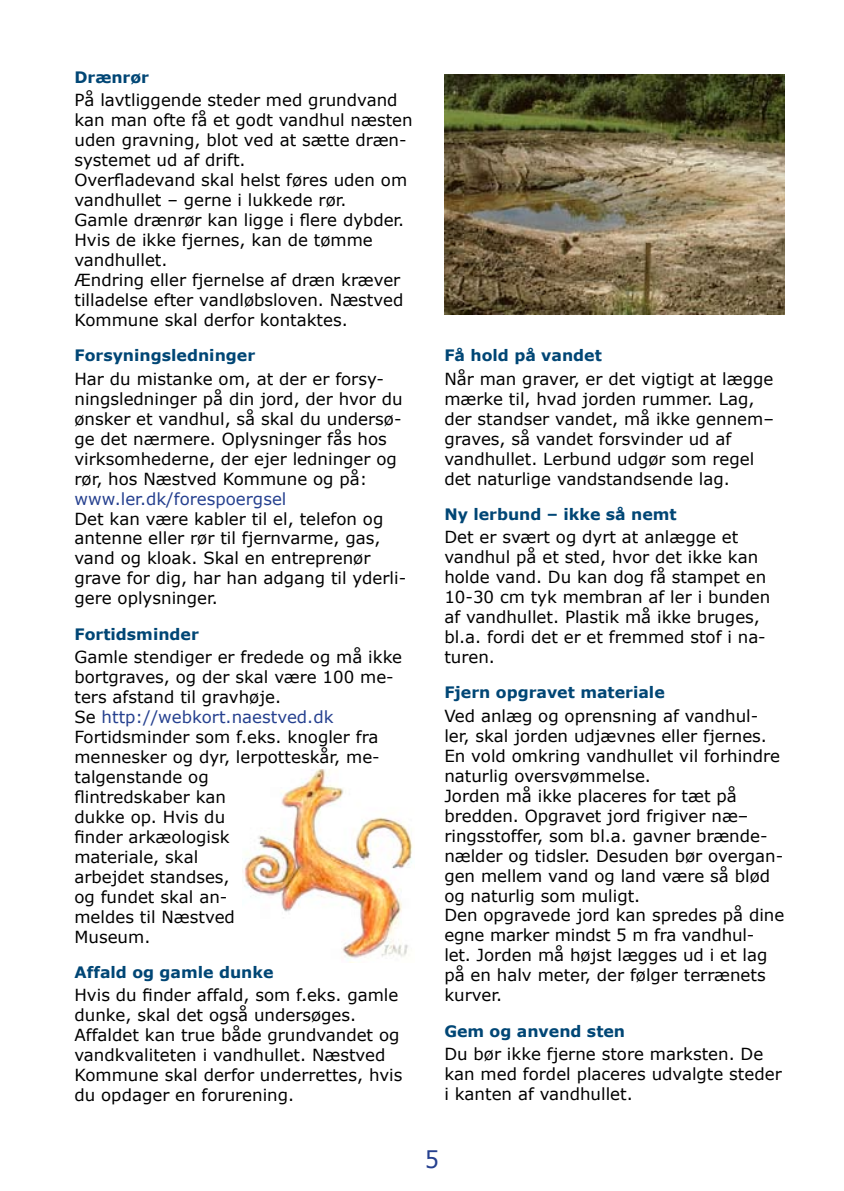
<style>
.page{position:relative;width:844px;height:1191px;background:#fff}
.page>*{position:absolute;margin:0;border:0;box-sizing:border-box;transform-origin:0 0}
.t1{font:23.62px "Verdana";color:#25408f;scale:.95 1}
.t2{font:16.62px/19.9px "Verdana";color:#000}
.t3{font:16.62px "Verdana";color:#25408f}
.t4{font:700 15.75px "Verdana";color:#004675}
.s1{color:#25408f}
</style>
<div class="page">
<img style="left:242px;top:769px;width:171px;height:193px">
<img style="left:444px;top:74px;width:340px;height:240px">
<p class="t4" style="left:74px;top:67px;width:76px">Drænrør</p>
<p class="t2" style="left:74px;top:90px;width:340px">På lavtliggende steder med grundvand kan man ofte få et godt vandhul næsten uden gravning, blot ved at sætte dræn&shy;systemet ud af drift.<br>Overfladevand skal helst føres uden om vandhullet – gerne i lukkede rør.<br>Gamle drænrør kan ligge i flere dybder.<br>Hvis de ikke fjernes, kan de tømme vandhullet.<br>Ændring eller fjernelse af dræn kræver tilladelse efter vandløbsloven. Næstved Kommune skal derfor kontaktes.</p>
<p class="t4" style="left:74px;top:345px;width:182px">Forsyningsledninger</p>
<p class="t2" style="left:74px;top:368px;width:330px">Har du mistanke om, at der er forsy&shy;ningsledninger på din jord, der hvor du ønsker et vandhul, så skal du undersø&shy;ge det nærmere. Oplysninger fås hos virksomhederne, der ejer ledninger og rør, hos Næstved Kommune og på:</p>
<p class="t3" style="left:74px;top:488px;width:213px">www.ler.dk/forespoergsel</p>
<p class="t2" style="left:74px;top:508px;width:333px">Det kan være kabler til el, telefon og antenne eller rør til fjernvarme, gas, vand og kloak. Skal en entreprenør grave for dig, har han adgang til yderli&shy;gere oplysninger.</p>
<p class="t4" style="left:74px;top:624px;width:126px">Fortidsminder</p>
<p class="t2" style="left:74px;top:646px;width:329px">Gamle stendiger er fredede og må ikke bortgraves, og der skal være 100 me&shy;ters afstand til gravhøje.<br>Se <span class="s1">http://webkort.naestved.dk<br></span>Fortidsminder som f.eks. knogler fra mennesker og dyr, lerpotteskår, me&shy;talgenstande og<br>flintredskaber kan<br>dukke op. Hvis du<br>finder arkæologisk<br>materiale, skal<br>arbejdet standses,<br>og fundet skal an-<br>meldes til Næstved<br>Museum.</p>
<p class="t4" style="left:74px;top:962px;width:200px">Affald og gamle dunke</p>
<p class="t2" style="left:74px;top:984px;width:329px">Hvis du finder affald, som f.eks. gamle dunke, skal det også undersøges.<br>Affaldet kan true både grundvandet og vandkvaliteten i vandhullet. Næstved Kommune skal derfor underrettes, hvis du opdager en forurening.</p>
<p class="t4" style="left:444px;top:345px;width:159px">Få hold på vandet</p>
<p class="t2" style="left:444px;top:368px;width:331px">Når man graver, er det vigtigt at lægge mærke til, hvad jorden rummer. Lag, der standser vandet, må ikke gennem– graves, så vandet forsvinder ud af vandhullet. Lerbund udgør som regel det naturlige vandstandsende lag.</p>
<p class="t4" style="left:444px;top:504px;width:234px">Ny lerbund – ikke så nemt</p>
<p class="t2" style="left:444px;top:527px;width:327px">Det er svært og dyrt at anlægge et vandhul på et sted, hvor det ikke kan holde vand. Du kan dog få stampet en<br>10-30 cm tyk membran af ler i bunden af vandhullet. Plastik må ikke bruges, bl.a. fordi det er et fremmed stof i na&shy;turen.</p>
<p class="t4" style="left:444px;top:682px;width:222px">Fjern opgravet materiale</p>
<p class="t2" style="left:444px;top:705px;width:341px">Ved anlæg og oprensning af vandhul&shy;ler, skal jorden udjævnes eller fjernes.<br>En vold omkring vandhullet vil forhindre naturlig oversvømmelse.<br>Jorden må ikke placeres for tæt på bredden. Opgravet jord frigiver næ– ringsstoffer, som bl.a. gavner brænde&shy;nælder og tidsler. Desuden bør overgan&shy;gen mellem vand og land være så blød og naturlig som muligt.<br>Den opgravede jord kan spredes på dine egne marker mindst 5 m fra vandhul&shy;let. Jorden må højst lægges ud i et lag på en halv meter, der følger terrænets kurver.</p>
<p class="t4" style="left:444px;top:1021px;width:182px">Gem og anvend sten</p>
<p class="t2" style="left:444px;top:1043px;width:339px">Du bør ikke fjerne store marksten. De kan med fordel placeres udvalgte steder i kanten af vandhullet.</p>
<h1 class="t1" style="left:424px;top:1144px;width:17px">5</h1>
</div>
